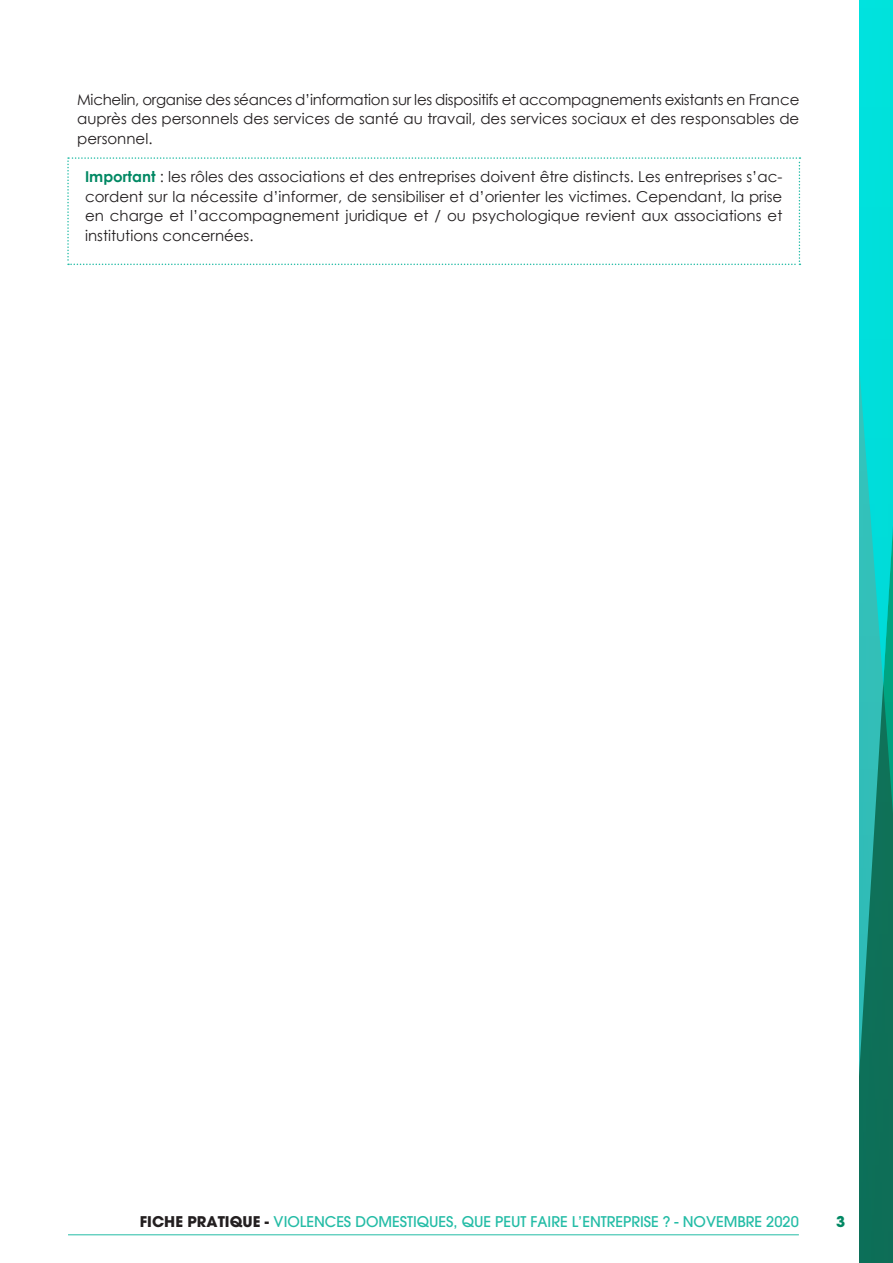
<style>
.page{position:relative;width:893px;height:1263px;background:#fff}
.page>*{position:absolute;margin:0;border:0;box-sizing:border-box;transform-origin:0 0}
.t1{font:15px/19.5px "Century Gothic";color:#231f20;text-align:justify}
.t2{font:500 14.7px "Avant Garde";color:#24bca6}
.t3{font:700 14.7px "Avant Garde";color:#008863}
.s1{font-weight:700;color:#008863}
.s2{font-weight:700;color:#231f20}
</style>
<div class="page">
<svg style="left:859px;top:0;width:34px;height:1237px;background:#0fb3a7"></svg>
<hr style="left:68px;top:1234px;width:731px;height:1px;background:#24bca6">
<svg style="left:67px;top:157px;width:733px;height:108px"></svg>
<p class="t1" style="left:77px;top:89px;width:724px">Michelin, organise des séances d’information sur les dispositifs et accompagnements existants en France auprès des personnels des services de santé au travail, des services sociaux et des responsables de personnel.</p>
<p class="t1" style="left:85px;top:167px;width:699px"><span class="s1">Important</span> : les rôles des associations et des entreprises doivent être distincts. Les entreprises s’ac&shy;cordent sur la nécessite d’informer, de sensibiliser et d’orienter les victimes. Cependant, la prise en charge et l’accompagnement juridique et / ou psychologique revient aux associations et institutions concernées.</p>
<p class="t2" style="left:140px;top:1212px;width:660px"><span class="s2">FICHE PRATIQUE -</span> VIOLENCES DOMESTIQUES, QUE PEUT FAIRE L’ENTREPRISE ? - NOVEMBRE 2020</p>
<p class="t3" style="left:836px;top:1211px;width:11px">3</p>
</div>
